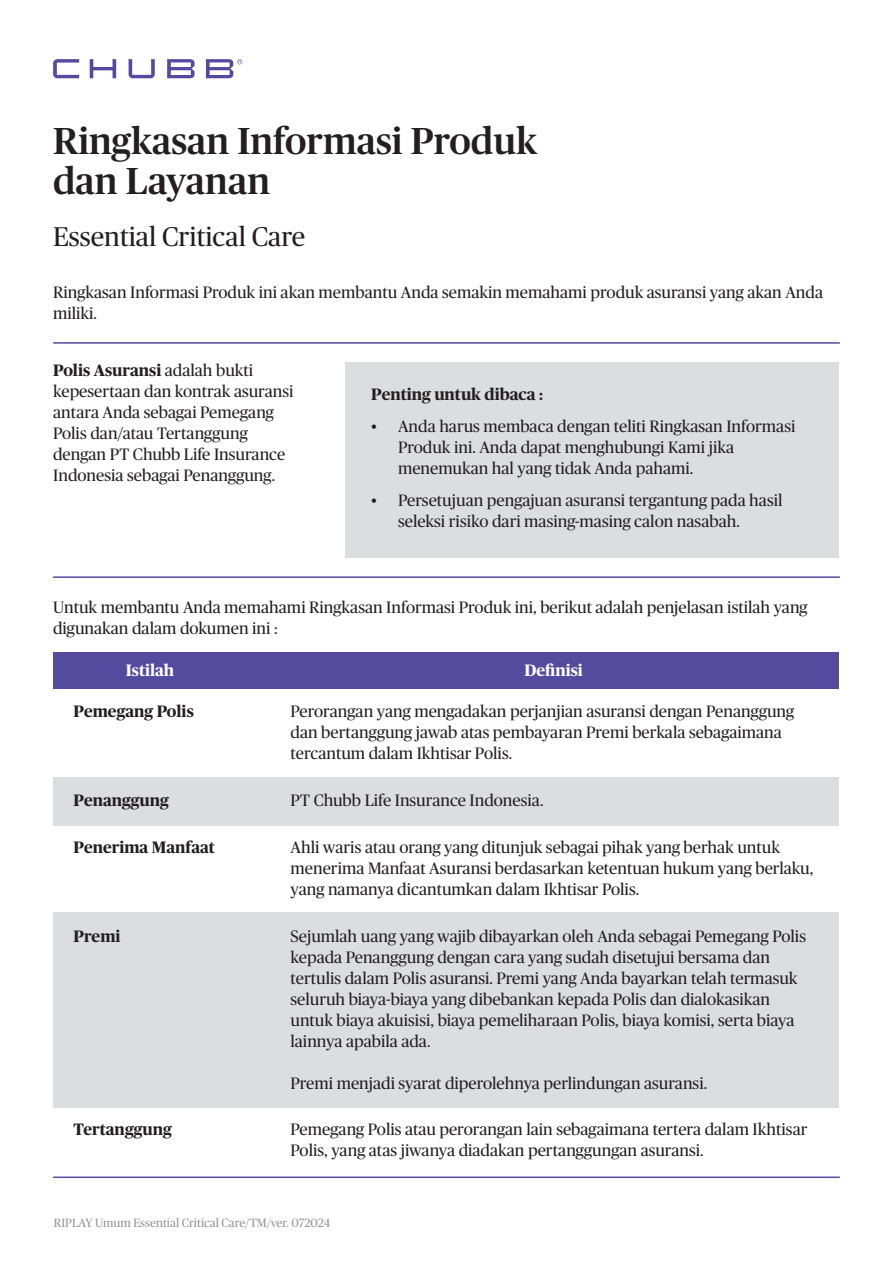
<style>
.page{position:relative;width:893px;height:1263px;background:#fff}
.page>*{position:absolute;margin:0;border:0;box-sizing:border-box;transform-origin:0 0}
.t1{font:500 37.5px "Chubb Publico";color:#231f20}
.t2{font:27px "Chubb Publico";color:#231f20}
.t3{font:16.5px/21px "Chubb Publico";color:#231f20}
.t4{font:700 16.5px "Chubb Publico";color:#231f20}
.t5{font:700 16.5px "Chubb Publico";color:#fff}
.t6{font:12px "Chubb Publico";color:#939598}
.s1{font-weight:700}
</style>
<div class="page">
<svg style="left:167px;top:59px;width:28px;height:19px"></svg>
<svg style="left:53px;top:59px;width:26px;height:19px"></svg>
<svg style="left:90px;top:59px;width:26px;height:19px"></svg>
<svg style="left:129px;top:59px;width:26px;height:19px"></svg>
<svg style="left:206px;top:59px;width:36px;height:19px"></svg>
<hr style="left:53px;top:1176px;width:787px;height:2px;background:#544a9e">
<div style="left:53px;top:777px;width:786px;height:49px;background:#dcdddf"></div>
<div style="left:53px;top:912px;width:786px;height:196px;background:#dcdddf"></div>
<div style="left:53px;top:652px;width:785px;height:37px;background:#544a9e"></div>
<hr style="left:53px;top:576px;width:787px;height:2px;background:#544a9e">
<div style="left:345px;top:362px;width:494px;height:196px;background:#dcdddf"></div>
<hr style="left:53px;top:342px;width:787px;height:2px;background:#544a9e">
<p class="t1" style="left:53px;top:114px;width:486px">Ringkasan Informasi Produk</p>
<p class="t1" style="left:53px;top:154px;width:218px">dan Layanan</p>
<p class="t2" style="left:53px;top:218px;width:254px">Essential Critical Care</p>
<p class="t3" style="left:53px;top:281px;width:771px">Ringkasan Informasi Produk ini akan membantu Anda semakin memahami produk asuransi yang akan Anda miliki.</p>
<p class="t3" style="left:53px;top:358px;width:242px"><span class="s1">Polis Asuransi</span> adalah bukti kepesertaan dan kontrak asuransi antara Anda sebagai Pemegang<br>Polis dan/atau Tertanggung dengan PT Chubb Life Insurance<br>Indonesia sebagai Penanggung.</p>
<p class="t4" style="left:371px;top:382px;width:173px">Penting untuk dibaca :</p>
<p class="t3" style="left:398px;top:415px;width:399px;text-indent:-27px">• Anda harus membaca dengan teliti Ringkasan Informasi<br>Produk ini. Anda dapat menghubungi Kami jika menemukan hal yang tidak Anda pahami.</p>
<p class="t3" style="left:398px;top:489px;width:386px;text-indent:-27px">• Persetujuan pengajuan asuransi tergantung pada hasil seleksi risiko dari masing-masing calon nasabah.</p>
<p class="t3" style="left:53px;top:596px;width:756px">Untuk membantu Anda memahami Ringkasan Informasi Produk ini, berikut adalah penjelasan istilah yang digunakan dalam dokumen ini :</p>
<p class="t5" style="left:126px;top:658px;width:50px">Istilah</p>
<p class="t5" style="left:524px;top:658px;width:60px">Definisi</p>
<p class="t3" style="left:291px;top:700px;width:505px">Perorangan yang mengadakan perjanjian asuransi dengan Penanggung dan bertanggung jawab atas pembayaran Premi berkala sebagaimana tercantum dalam Ikhtisar Polis.</p>
<p class="t4" style="left:73px;top:699px;width:122px">Pemegang Polis</p>
<p class="t4" style="left:73px;top:788px;width:97px">Penanggung</p>
<p class="t3" style="left:291px;top:789px;width:254px">PT Chubb Life Insurance Indonesia.</p>
<p class="t4" style="left:73px;top:835px;width:143px">Penerima Manfaat</p>
<p class="t4" style="left:73px;top:924px;width:49px">Premi</p>
<p class="t3" style="left:291px;top:836px;width:524px">Ahli waris atau orang yang ditunjuk sebagai pihak yang berhak untuk menerima Manfaat Asuransi berdasarkan ketentuan hukum yang berlaku, yang namanya dicantumkan dalam Ikhtisar Polis.</p>
<p class="t3" style="left:291px;top:924px;width:517px">Sejumlah uang yang wajib dibayarkan oleh Anda sebagai Pemegang Polis kepada Penanggung dengan cara yang sudah disetujui bersama dan tertulis dalam Polis asuransi. Premi yang Anda bayarkan telah termasuk seluruh biaya-biaya yang dibebankan kepada Polis dan dialokasikan untuk biaya akuisisi, biaya pemeliharaan Polis, biaya komisi, serta biaya lainnya apabila ada.</p>
<p class="t3" style="left:291px;top:1071px;width:418px">Premi menjadi syarat diperolehnya perlindungan asuransi.</p>
<p class="t4" style="left:73px;top:1118px;width:100px">Tertanggung</p>
<p class="t3" style="left:291px;top:1118px;width:518px">Pemegang Polis atau perorangan lain sebagaimana tertera dalam Ikhtisar<br>Polis, yang atas jiwanya diadakan pertanggungan asuransi.</p>
<p class="t6" style="left:54px;top:1214px;width:278px">RIPLAY Umum Essential Critical Care/TM/ver. 072024</p>
</div>
